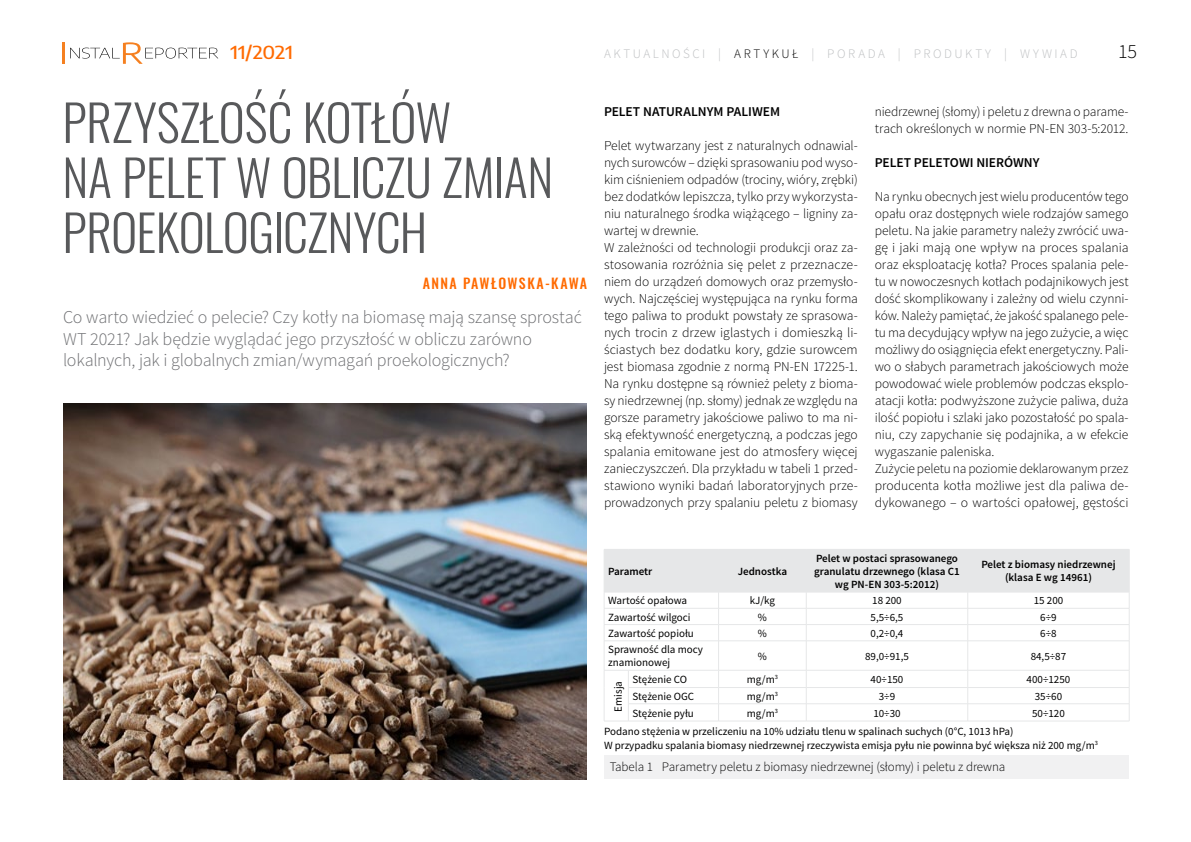
<style>
.page{position:relative;width:1191px;height:842px;background:#fff}
.page>*{position:absolute;margin:0;border:0;box-sizing:border-box;transform-origin:0 0}
.t1{font:300 50px/55px "Oswald";letter-spacing:-.01em;color:#58595b}
.t2{font:300 20px "Source Sans Pro";color:#000}
.t3{font:300 18px/21.6px "Source Sans Pro";letter-spacing:-.01em;color:#6d6e71}
.t4{font:500 18px "Encode Sans";letter-spacing:-.005em;color:#ff6a00;scale:1.11 1}
.t5{font:500 14px "Oswald";letter-spacing:.105em;color:#ff6a00}
.t6{font:300 13.5px/17px "Source Sans Pro";letter-spacing:-.01em;color:#000}
.t7{font:600 13.5px "Source Sans Pro";letter-spacing:-.005em;color:#000}
.t8{font:300 13px "Source Sans Pro";letter-spacing:-.005em;color:#000}
.t9{font:300 13px "Source Sans Pro";letter-spacing:.195em;color:#bcbec0}
.t10{font:11px/13.2px "Source Sans Pro";color:#000}
.t11{font:600 11px/13.2px "Source Sans Pro";color:#000;text-align:center}
.s1{color:#000}
</style>
<div class="page">
<hr style="left:62px;top:43px;width:3px;height:21px;background:#f58020">
<svg style="left:70px;top:42px;width:148px;height:22px"></svg>
<img style="left:63px;top:404px;width:524px;height:375px">
<svg style="left:604px;top:549px;width:526px;height:173px"></svg>
<hr style="left:628px;top:721px;width:90px;height:1px;background:#e6e7e8">
<hr style="left:718px;top:721px;width:88px;height:1px;background:#e6e7e8">
<hr style="left:806px;top:721px;width:161px;height:1px;background:#e6e7e8">
<hr style="left:967px;top:721px;width:162px;height:1px;background:#e6e7e8">
<div style="left:604px;top:755px;width:524px;height:24px;background:#f1f1f2"></div>
<h3 class="t4" style="left:230px;top:40px;width:58px">11/2021</h3>
<p class="t9" style="left:604px;top:46px;width:459px">AKTUALNOŚCI | <span class="s1">ARTYKUŁ</span> | PORADa | PRODUKTY | wywiad</p>
<h2 class="t2" style="left:1118px;top:39px;width:21px">15</h2>
<h1 class="t1" style="left:62px;top:95px;width:492px">PRZYSZŁOŚĆ KOTŁÓW<br>NA PELET W OBLICZU ZMIAN<br>PROEKOLOGICZNYCH</h1>
<p class="t5" style="left:423px;top:273px;width:165px">ANNA PAWŁOWSKA-KAWA</p>
<h3 class="t3" style="left:63px;top:306px;width:520px">Co warto wiedzieć o pelecie? Czy kotły na biomasę mają szansę sprostać<br>WT 2021? Jak będzie wyglądać jego przyszłość w obliczu zarówno lokalnych, jak i globalnych zmian/wymagań proekologicznych?</h3>
<p class="t7" style="left:604px;top:103px;width:178px">Pelet naturalnym paliwem</p>
<p class="t6" style="left:604px;top:137px;width:255px">Pelet wytwarzany jest z naturalnych odnawial&shy;nych surowców – dzięki sprasowaniu pod wyso&shy;kim ciśnieniem odpadów (trociny, wióry, zrębki) bez dodatków lepiszcza, tylko przy wykorzysta&shy;niu naturalnego środka wiążącego – ligniny za&shy;wartej w drewnie.<br>W zależności od technologii produkcji oraz za&shy;stosowania rozróżnia się pelet z przeznacze&shy;niem do urządzeń domowych oraz przemysło&shy;wych. Najczęściej występująca na rynku forma tego paliwa to produkt powstały ze sprasowa&shy;nych trocin z drzew iglastych i domieszką li&shy;ściastych bez dodatku kory, gdzie surowcem jest biomasa zgodnie z normą PN-EN 17225-1.<br>Na rynku dostępne są również pelety z bioma&shy;sy niedrzewnej (np. słomy) jednak ze względu na gorsze parametry jakościowe paliwo to ma ni&shy;ską efektywność energetyczną, a podczas jego spalania emitowane jest do atmosfery więcej zanieczyszczeń. Dla przykładu w tabeli 1 przed&shy;stawiono wyniki badań laboratoryjnych prze&shy;prowadzonych przy spalaniu peletu z biomasy</p>
<p class="t6" style="left:874px;top:103px;width:255px">niedrzewnej (słomy) i peletu z drewna o parame&shy;trach określonych w normie PN-EN 303-5:2012.</p>
<p class="t7" style="left:874px;top:154px;width:166px">Pelet peletowi nierówny</p>
<p class="t6" style="left:874px;top:188px;width:255px">Na rynku obecnych jest wielu producentów tego opału oraz dostępnych wiele rodzajów samego peletu. Na jakie parametry należy zwrócić uwa&shy;gę i jaki mają one wpływ na proces spalania oraz eksploatację kotła? Proces spalania pele&shy;tu w nowoczesnych kotłach podajnikowych jest dość skomplikowany i zależny od wielu czynni&shy;ków. Należy pamiętać, że jakość spalanego pele&shy;tu ma decydujący wpływ na jego zużycie, a więc możliwy do osiągnięcia efekt energetyczny. Pali&shy;wo o słabych parametrach jakościowych może powodować wiele problemów podczas eksplo&shy;atacji kotła: podwyższone zużycie paliwa, duża ilość popiołu i szlaki jako pozostałość po spala&shy;niu, czy zapychanie się podajnika, a w efekcie wygaszanie paleniska.<br>Zużycie peletu na poziomie deklarowanym przez producenta kotła możliwe jest dla paliwa de&shy;dykowanego – o wartości opałowej, gęstości</p>
<p class="t11" style="left:608px;top:565px;width:46px">Parametr</p>
<p class="t11" style="left:737px;top:565px;width:51px">Jednostka</p>
<p class="t11" style="left:814px;top:552px;width:147px">Pelet w postaci sprasowanego granulatu drzewnego (klasa C1 wg PN -EN 303-5:2012)</p>
<p class="t11" style="left:981px;top:558px;width:136px">Pelet z biomasy niedrzewnej (klasa E wg 14961)</p>
<p class="t10" style="left:608px;top:594px;width:81px">Wartość opałowa</p>
<p class="t10" style="left:749px;top:594px;width:27px">kJ/kg</p>
<p class="t10" style="left:872px;top:594px;width:31px">18 200</p>
<p class="t10" style="left:1033px;top:594px;width:31px">15 200</p>
<p class="t10" style="left:608px;top:610px;width:84px">Zawartość wilgoci</p>
<p class="t10" style="left:758px;top:610px;width:11px">%</p>
<p class="t10" style="left:870px;top:610px;width:34px">5,5÷6,5</p>
<p class="t10" style="left:1040px;top:610px;width:18px">6÷9</p>
<p class="t10" style="left:608px;top:627px;width:87px">Zawartość popiołu</p>
<p class="t10" style="left:758px;top:627px;width:11px">%</p>
<p class="t10" style="left:870px;top:627px;width:34px">0,2÷0,4</p>
<p class="t10" style="left:1040px;top:627px;width:18px">6÷8</p>
<p class="t10" style="left:608px;top:643px;width:96px">Sprawność dla mocy znamionowej</p>
<p class="t10" style="left:758px;top:650px;width:11px">%</p>
<p class="t10" style="left:865px;top:650px;width:45px">89,0÷91,5</p>
<p class="t10" style="left:1030px;top:650px;width:37px">84,5÷87</p>
<p class="t10" style="left:632px;top:673px;width:56px">Stężenie CO</p>
<p class="t10" style="left:746px;top:673px;width:33px">mg/m<sup>3</sup></p>
<p class="t10" style="left:870px;top:673px;width:34px">40÷150</p>
<p class="t10" style="left:1026px;top:673px;width:45px">400÷1250</p>
<p class="t10" style="left:632px;top:690px;width:63px">Stężenie OGC</p>
<p class="t10" style="left:746px;top:690px;width:33px">mg/m<sup>3</sup></p>
<p class="t10" style="left:878px;top:690px;width:18px">3÷9</p>
<p class="t10" style="left:1034px;top:690px;width:29px">35÷60</p>
<p class="t10" style="left:632px;top:706px;width:63px">Stężenie pyłu</p>
<p class="t10" style="left:746px;top:706px;width:33px">mg/m<sup>3</sup></p>
<p class="t10" style="left:873px;top:706px;width:29px">10÷30</p>
<p class="t10" style="left:1032px;top:706px;width:34px">50÷120</p>
<p class="t10" style="left:604px;top:725px;width:495px">Podano stężenia w przeliczeniu na 10% udziału tlenu w spalinach suchych (0°C, 1013 hPa)<br>W przypadku spalania biomasy niedrzewnej rzeczywista emisja pyłu nie powinna być większa niż 200 mg/m<sup>3</sup></p>
<p class="t8" style="left:609px;top:759px;width:397px">Tabela 1 Parametry peletu z biomasy niedrzewnej (słomy) i peletu z drewna</p>
<p class="t10" style="left:611px;top:712px;width:32px;rotate:-90deg">Emisja</p>
</div>
